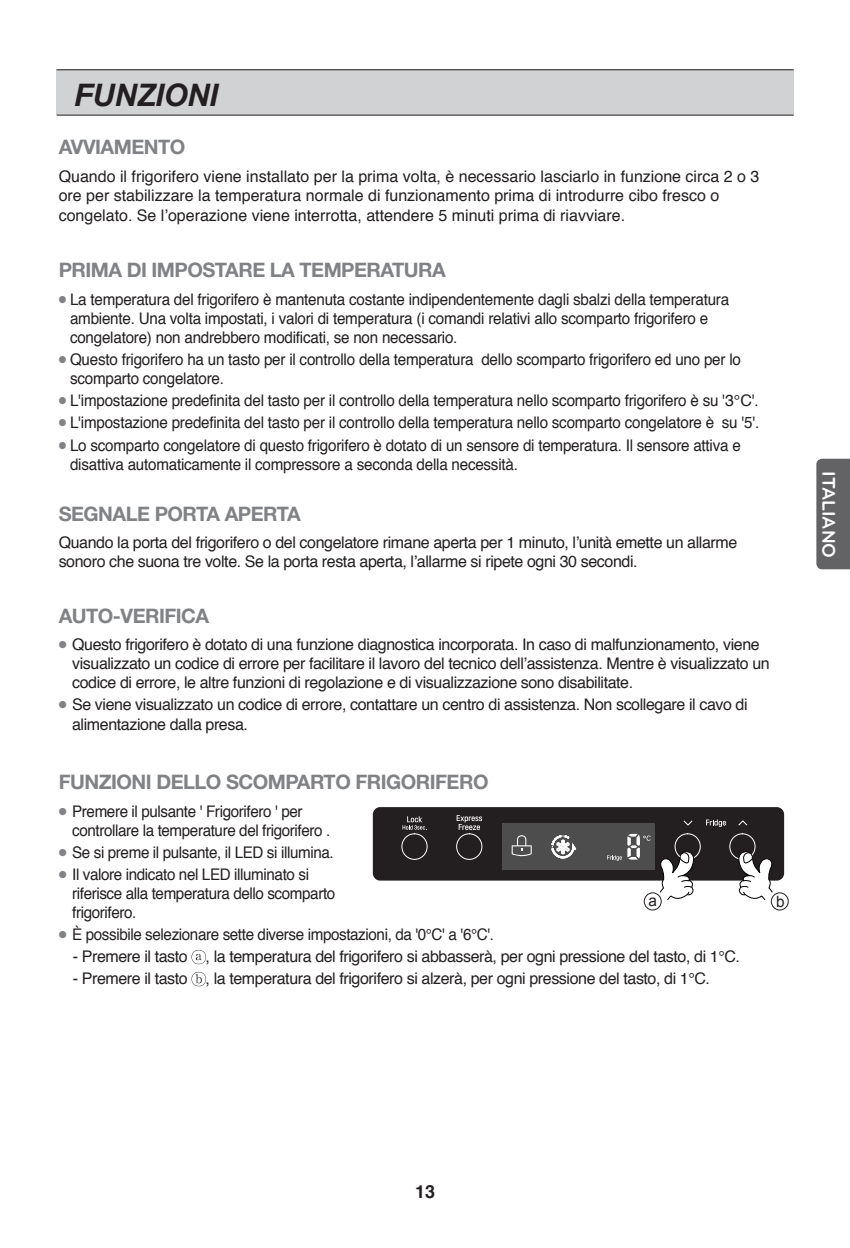
<style>
.page{position:relative;width:850px;height:1248px;background:#fff}
.page>*{position:absolute;margin:0;border:0;box-sizing:border-box;transform-origin:0 0}
.t1{font:italic 700 31px "Arial";letter-spacing:-.01em;color:#231f20}
.t2{font:700 20px "Helvetica Neue";letter-spacing:-.025em;color:#808285}
.t3{font:700 19px "Bryant LG";color:#fff}
.t4{font:700 18px "Helvetica";color:#231f20}
.t5{font:16px/19.2px "Helvetica";letter-spacing:-.015em;color:#231f20}
.t6{font:16px/19.2px "Helvetica";letter-spacing:-.015em;color:#231f20;scale:.95 1}
.t7{font:15.6px "Arial";color:#231f20}
.s1{color:#808285}
</style>
<div class="page">
<div style="left:57px;top:70px;width:737px;height:45px;background:#d1d2d4"></div>
<hr style="left:57px;top:69px;width:737px;height:1px;background:#231f20">
<hr style="left:57px;top:115px;width:737px;height:1px;background:#231f20">
<div style="left:816px;top:459px;width:34px;height:110px;background:#636366"></div>
<svg style="left:192px;top:950px;width:14px;height:14px"></svg>
<svg style="left:192px;top:972px;width:14px;height:14px"></svg>
<div style="left:373px;top:807px;width:411px;height:74px;background:#231f20;border-radius:7px"></div>
<div style="left:644px;top:893px;width:17px;height:17px;border:1px solid #231f20;border-radius:50%"></div>
<div style="left:771px;top:893px;width:18px;height:17px;border:1px solid #231f20;border-radius:50%"></div>
<svg style="left:401px;top:815px;width:373px;height:87px"></svg>
<h1 class="t1" style="left:74px;top:78px;width:146px">FUNZIONI</h1>
<p class="t2" style="left:59px;top:140px;width:128px">AVVIAMENTO</p>
<p class="t5" style="left:59px;top:168px;width:702px">Quando il frigorifero viene installato per la prima volta, è necessario lasciarlo in funzione circa 2 o 3 ore per stabilizzare la temperatura normale di funzionamento prima di introdurre cibo fresco o congelato. Se l’operazione viene interrotta, attendere 5 minuti prima di riavviare.</p>
<p class="t2" style="left:59px;top:263px;width:389px">PRIMA DI IMPOSTARE LA TEMPERATURA</p>
<p class="t6" style="left:70px;top:291px;width:695px;text-indent:-11px"><span class="s1">●</span> La temperatura del frigorifero è mantenuta costante indipendentemente dagli sbalzi della temperatura ambiente. Una volta impostati, i valori di temperatura (i comandi relativi allo scomparto frigorifero e congelatore) non andrebbero modificati, se non necessario.</p>
<p class="t6" style="left:70px;top:351px;width:708px;text-indent:-11px"><span class="s1">●</span> Questo frigorifero ha un tasto per il controllo della temperatura dello scomparto frigorifero ed uno per lo scomparto congelatore.</p>
<p class="t6" style="left:59px;top:393px;width:738px"><span class="s1">●</span> L'impostazione predefinita del tasto per il controllo della temperatura nello scomparto frigorifero è su '3°C'.</p>
<p class="t6" style="left:59px;top:415px;width:739px"><span class="s1">●</span> L'impostazione predefinita del tasto per il controllo della temperatura nello scomparto congelatore è su '5'.</p>
<p class="t6" style="left:70px;top:437px;width:708px;text-indent:-11px"><span class="s1">●</span> Lo scomparto congelatore di questo frigorifero è dotato di un sensore di temperatura. Il sensore attiva e disattiva automaticamente il compressore a seconda della necessità.</p>
<p class="t2" style="left:59px;top:507px;width:244px">SEGNALE PORTA APERTA</p>
<p class="t5" style="left:59px;top:534px;width:680px">Quando la porta del frigorifero o del congelatore rimane aperta per 1 minuto, l’unità emette un allarme sonoro che suona tre volte. Se la porta resta aperta, l’allarme si ripete ogni 30 secondi.</p>
<p class="t2" style="left:59px;top:609px;width:152px">AUTO-VERIFICA</p>
<p class="t5" style="left:72px;top:636px;width:699px;text-indent:-13px"><span class="s1">●</span> Questo frigorifero è dotato di una funzione diagnostica incorporata. In caso di malfunzionamento, viene visualizzato un codice di errore per facilitare il lavoro del tecnico dell’assistenza. Mentre è visualizzato un codice di errore, le altre funzioni di regolazione e di visualizzazione sono disabilitate.</p>
<p class="t5" style="left:72px;top:696px;width:677px;text-indent:-13px"><span class="s1">●</span> Se viene visualizzato un codice di errore, contattare un centro di assistenza. Non scollegare il cavo di alimentazione dalla presa.</p>
<p class="t2" style="left:59px;top:775px;width:431px">FUNZIONI DELLO SCOMPARTO FRIGORIFERO</p>
<p class="t6" style="left:72px;top:803px;width:273px;text-indent:-13px"><span class="s1">●</span> Premere il pulsante ' Frigorifero ' per controllare la temperature del frigorifero .</p>
<p class="t6" style="left:59px;top:844px;width:291px"><span class="s1">●</span> Se si preme il pulsante, il LED si illumina.</p>
<p class="t6" style="left:72px;top:866px;width:279px;text-indent:-13px"><span class="s1">●</span> Il valore indicato nel LED illuminato si riferisce alla temperatura dello scomparto frigorifero.</p>
<p class="t6" style="left:59px;top:926px;width:460px"><span class="s1">●</span> È possibile selezionare sette diverse impostazioni, da '0°C' a '6°C'.</p>
<p class="t5" style="left:73px;top:948px;width:669px">- Premere il tasto , la temperatura del frigorifero si abbasserà, per ogni pressione del tasto, di 1°C.</p>
<p class="t5" style="left:73px;top:970px;width:639px">- Premere il tasto , la temperatura del frigorifero si alzerà, per ogni pressione del tasto, di 1°C.</p>
<p class="t7" style="left:648px;top:892px;width:10px">a</p>
<p class="t7" style="left:776px;top:893px;width:10px">b</p>
<p class="t3" style="left:836px;top:471px;width:88px;rotate:90deg">ITALIANO</p>
<p class="t4" style="left:415px;top:1184px;width:21px">13</p>
</div>
